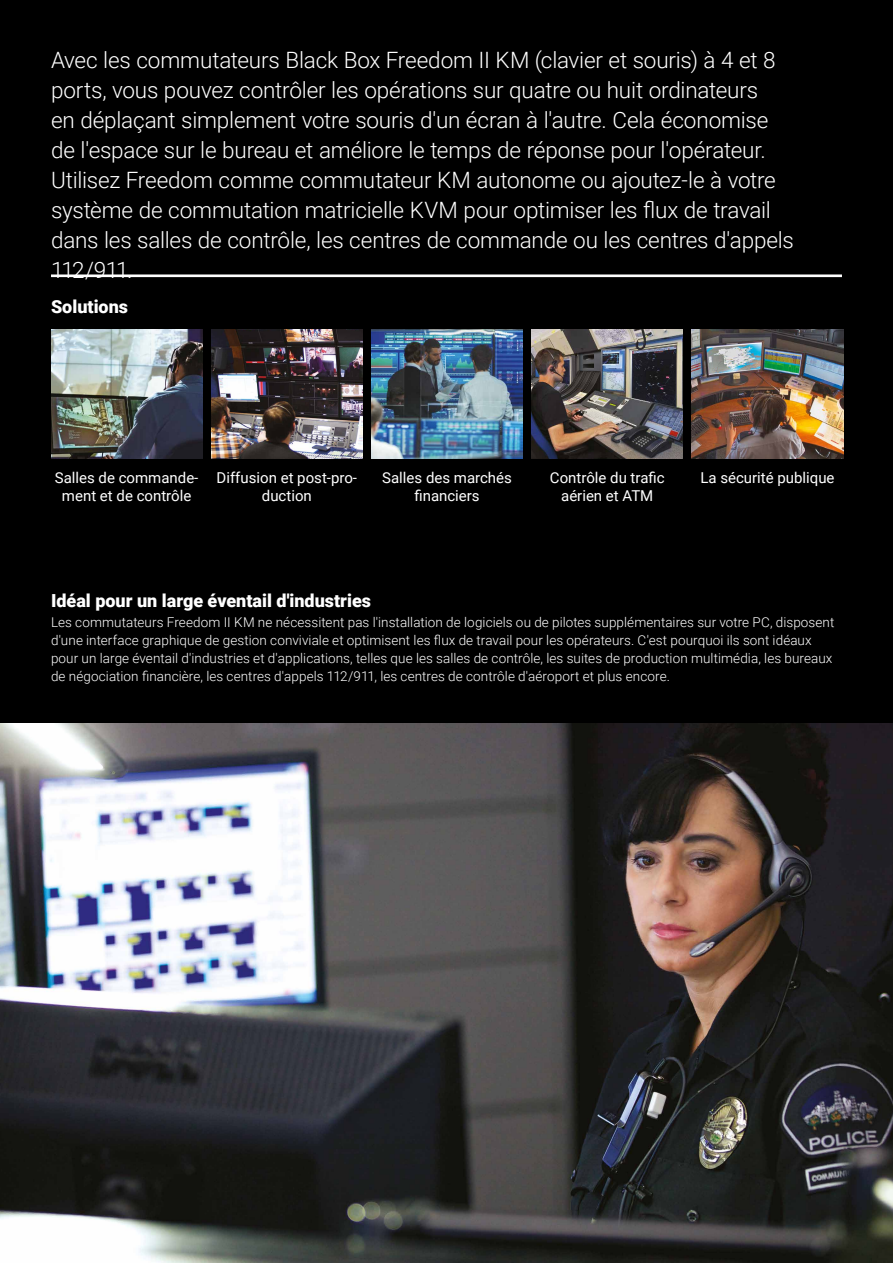
<style>
.page{position:relative;width:893px;height:1263px;background:#fff}
.page>*{position:absolute;margin:0;border:0;box-sizing:border-box;transform-origin:0 0}
.t1{font:300 22.5px/30px "Roboto";letter-spacing:-.01em;color:#fff}
.t2{font:900 18px "Roboto";color:#fff}
.t3{font:15px/18px "Roboto";color:#fff;text-align:center}
.t4{font:300 13.5px/18px "Roboto";letter-spacing:.005em;color:#fff}
</style>
<div class="page">
<img style="left:0;top:723px;width:893px;height:540px">
<div style="left:0;top:0;width:893px;height:723px;background:#000"></div>
<hr style="left:51px;top:274px;width:791px;height:3px;background:#fff">
<img style="left:532px;top:329px;width:151px;height:129px">
<img style="left:211px;top:329px;width:151px;height:129px">
<img style="left:371px;top:329px;width:152px;height:129px">
<img style="left:692px;top:329px;width:151px;height:129px">
<img style="left:51px;top:329px;width:151px;height:129px">
<p class="t1" style="left:51px;top:44px;width:744px">Avec les commutateurs Black Box Freedom II KM (clavier et souris) à 4 et 8 ports, vous pouvez contrôler les opérations sur quatre ou huit ordinateurs<br>en déplaçant simplement votre souris d'un écran à l'autre. Cela économise de l'espace sur le bureau et améliore le temps de réponse pour l'opérateur.<br>Utilisez Freedom comme commutateur KM autonome ou ajoutez-le à votre système de commutation matricielle KVM pour optimiser les flux de travail dans les salles de contrôle, les centres de commande ou les centres d'appels 112/911.</p>
<p class="t2" style="left:51px;top:294px;width:79px">Solutions</p>
<p class="t3" style="left:55px;top:468px;width:145px">Salles de commande&shy;ment et de contrôle</p>
<p class="t3" style="left:217px;top:468px;width:142px">Diffusion et post-pro&shy;duction</p>
<p class="t3" style="left:382px;top:468px;width:131px">Salles des marchés financiers</p>
<p class="t3" style="left:550px;top:468px;width:116px">Contrôle du trafic aérien et ATM</p>
<p class="t3" style="left:700px;top:468px;width:136px">La sécurité publique</p>
<p class="t2" style="left:51px;top:588px;width:322px">Idéal pour un large éventail d'industries</p>
<p class="t4" style="left:51px;top:613px;width:785px">Les commutateurs Freedom II KM ne nécessitent pas l'installation de logiciels ou de pilotes supplémentaires sur votre PC, disposent d'une interface graphique de gestion conviviale et optimisent les flux de travail pour les opérateurs. C'est pourquoi ils sont idéaux pour un large éventail d'industries et d'applications, telles que les salles de contrôle, les suites de production multimédia, les bureaux de négociation financière, les centres d'appels 112/911, les centres de contrôle d'aéroport et plus encore.</p>
</div>
